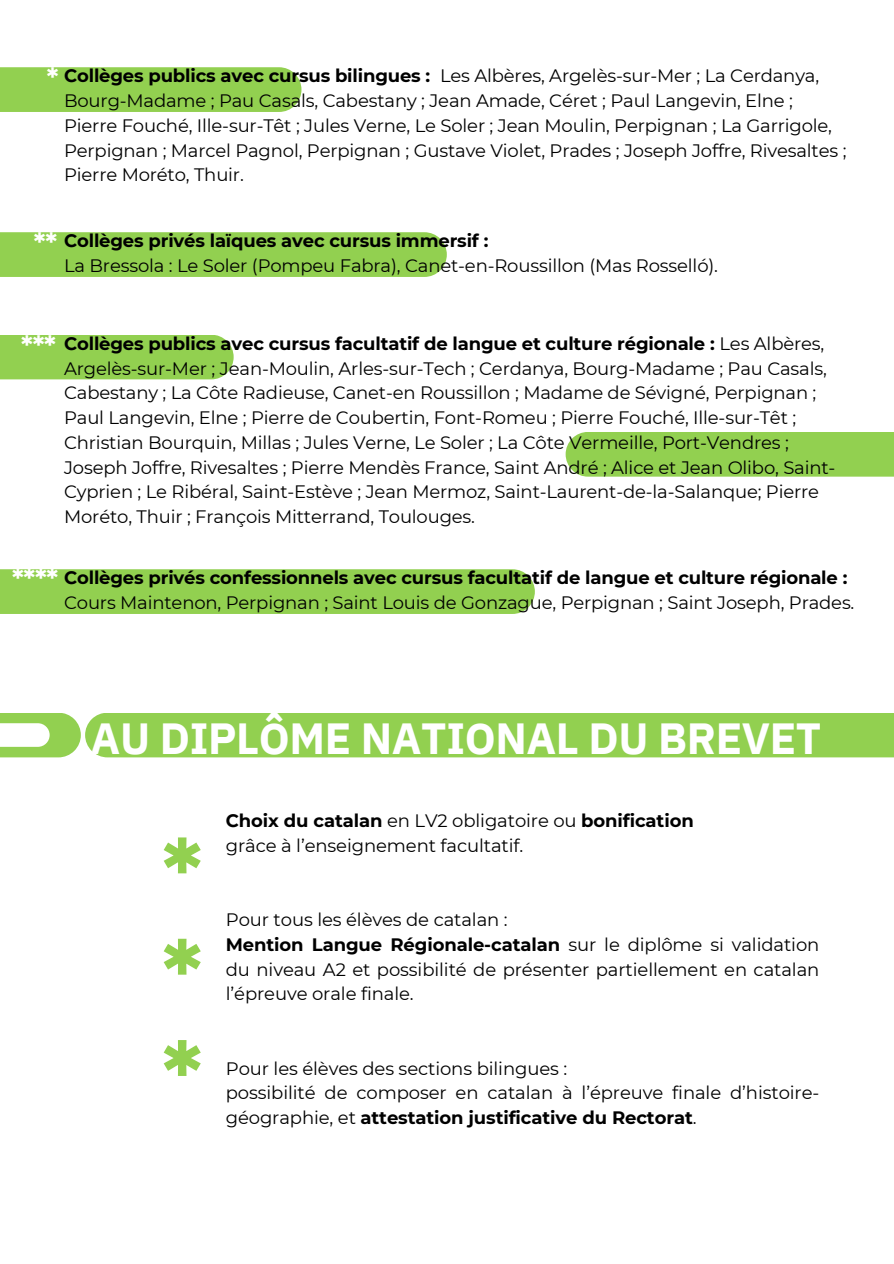
<style>
.page{position:relative;width:894px;height:1264px;background:#fff}
.page>*{position:absolute;margin:0;border:0;box-sizing:border-box;transform-origin:0 0}
.t1{font:700 90.9px/101.2px "Montserrat";color:#92d050;text-align:justify}
.t2{font:700 43.5px "IBM Plex Sans";letter-spacing:-.01em;color:#fff}
.t3{font:700 27px "Montserrat";color:#fff}
.t4{font:18px/24.8px "Montserrat";letter-spacing:-.01em;color:#000}
.t5{font:700 18px "Montserrat";letter-spacing:-.01em;color:#000}
.s1{font-weight:700}
.s2{font-weight:400}
</style>
<div class="page">
<div style="left:0;top:67px;width:301px;height:45px;background:#92d050"></div>
<div style="left:0;top:335px;width:233px;height:44px;background:#92d050"></div>
<div style="left:565px;top:432px;width:328px;height:44px;background:#92d050"></div>
<div style="left:0;top:232px;width:446px;height:45px;background:#92d050"></div>
<div style="left:0;top:569px;width:534px;height:45px;background:#92d050"></div>
<div style="left:85px;top:713px;width:808px;height:44px;background:#92d050"></div>
<div style="left:0;top:712px;width:81px;height:45px;background:#92d050"></div>
<div style="left:0;top:723px;width:50px;height:23px;background:#fff"></div>
<p class="t3" style="left:47px;top:61px;width:13px">*</p>
<p class="t4" style="left:64px;top:63px;width:783px"><span class="s1">Collèges publics avec cursus bilingues :</span> Les Albères, Argelès-sur-Mer ; La Cerdanya, Bourg-Madame ; Pau Casals, Cabestany ; Jean Amade, Céret ; Paul Langevin, Elne ; Pierre Fouché, Ille-sur-Têt ; Jules Verne, Le Soler ; Jean Moulin, Perpignan ; La Garrigole, Perpignan ; Marcel Pagnol, Perpignan ; Gustave Violet, Prades ; Joseph Joffre, Rivesaltes ; Pierre Moréto, Thuir.</p>
<p class="t3" style="left:34px;top:226px;width:25px">**</p>
<p class="t5" style="left:64px;top:230px;width:425px">Collèges privés laïques avec cursus immersif :</p>
<p class="t4" style="left:64px;top:253px;width:655px">La Bressola : Le Soler (Pompeu Fabra), Canet-en-Roussillon (Mas Rosselló).</p>
<p class="t3" style="left:21px;top:328px;width:36px">***</p>
<p class="t4" style="left:64px;top:331px;width:772px"><span class="s1">Collèges publics avec cursus facultatif de langue et culture régionale :</span> Les Albères, Argelès-sur-Mer ; Jean-Moulin, Arles-sur-Tech ; Cerdanya, Bourg-Madame ; Pau Casals, Cabestany ; La Côte Radieuse, Canet-en Roussillon ; Madame de Sévigné, Perpignan ; Paul Langevin, Elne ; Pierre de Coubertin, Font-Romeu ; Pierre Fouché, Ille-sur-Têt ; Christian Bourquin, Millas ; Jules Verne, Le Soler ; La Côte Vermeille, Port-Vendres ; Joseph Joffre, Rivesaltes ; Pierre Mendès France, Saint André ; Alice et Jean Olibo, Saint-Cyprien ; Le Ribéral, Saint-Estève ; Jean Mermoz, Saint-Laurent-de-la-Salanque; Pierre Moréto, Thuir ; François Mitterrand, Toulouges.</p>
<p class="t3" style="left:12px;top:562px;width:48px">****</p>
<p class="t5" style="left:64px;top:567px;width:784px">Collèges privés confessionnels avec cursus facultatif de langue et culture régionale :</p>
<p class="t4" style="left:64px;top:590px;width:791px">Cours Maintenon, Perpignan ; Saint Louis de Gonzague, Perpignan ; Saint Joseph, Prades.</p>
<p class="t2" style="left:91px;top:709px;width:731px">AU DIPLÔME NATIONAL DU BREVET</p>
<p class="t1" style="left:162px;top:821px;width:41px">* * *</p>
<h1 class="t5" style="left:226px;top:809px;width:469px">Choix du catalan <span class="s2">en LV2 obligatoire ou</span> bonification</h1>
<p class="t4" style="left:226px;top:833px;width:299px">grâce à l’enseignement facultatif.</p>
<p class="t4" style="left:226px;top:907px;width:283px">Pour tous les élèves de catalan :</p>
<p class="t4" style="left:226px;top:932px;width:595px;text-align:justify"><span class="s1">Mention Langue Régionale-catalan</span> sur le diplôme si validation du niveau A2 et possibilité de présenter partiellement en catalan l’épreuve orale finale.</p>
<p class="t4" style="left:226px;top:1055px;width:343px">Pour les élèves des sections bilingues :</p>
<p class="t4" style="left:226px;top:1080px;width:595px">possibilité de composer en catalan à l’épreuve finale d’histoire&shy;géographie, et <span class="s1">attestation justificative du Rectorat</span>.</p>
</div>
